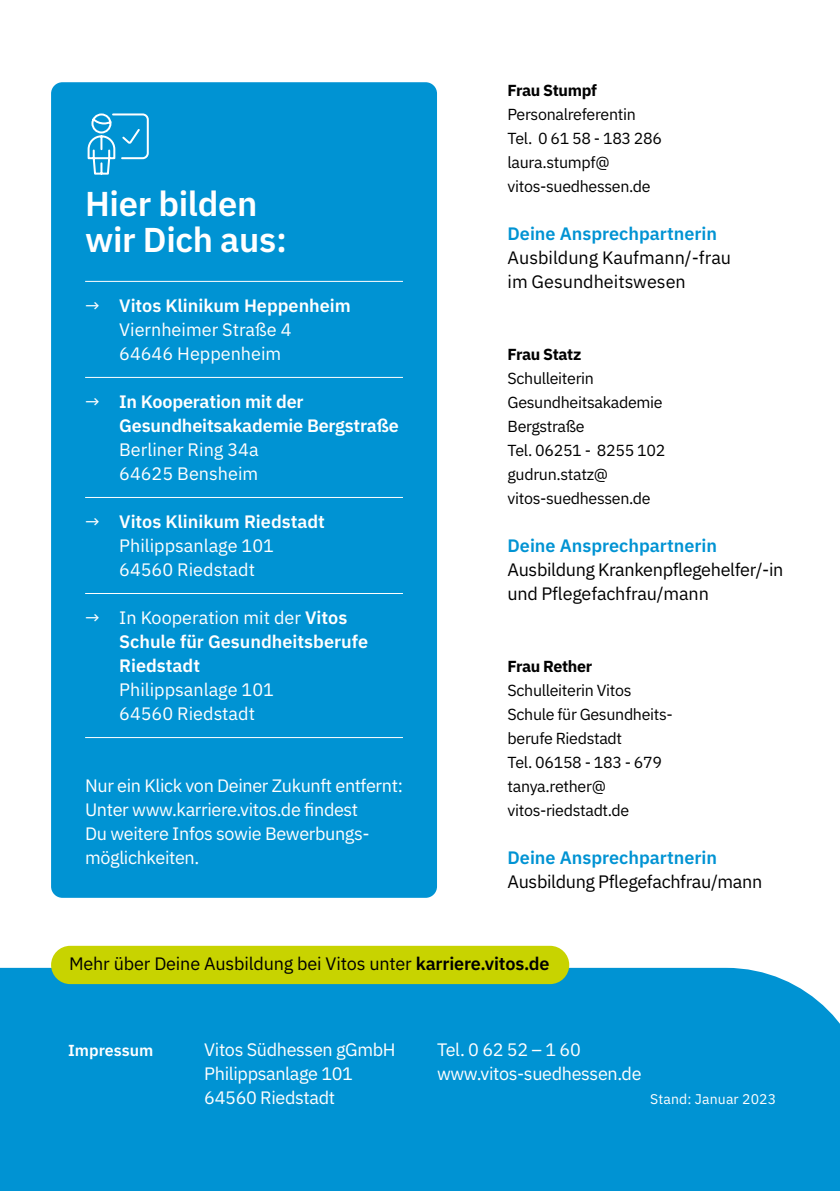
<style>
.page{position:relative;width:840px;height:1191px;background:#fff}
.page>*{position:absolute;margin:0;border:0;box-sizing:border-box;transform-origin:0 0}
.t1{font:600 34.4px/35.6px "IBM Plex Sans";letter-spacing:-.01em;color:#fff}
.t2{font:18px/24px "IBM Plex Sans";letter-spacing:-.02em;color:#fff}
.t3{font:18px/24px "IBM Plex Sans";letter-spacing:-.01em;color:#000}
.t4{font:18px/24px "IBM Plex Sans";color:#fff}
.t5{font:600 18px/24px "IBM Plex Sans";letter-spacing:-.01em;color:#fff}
.t6{font:600 18px "IBM Plex Sans";color:#0093d3}
.t7{font:16px/24px "IBM Plex Sans";letter-spacing:-.02em;color:#000}
.t8{font:700 16px "IBM Plex Sans";letter-spacing:-.02em;color:#000}
.t9{font:600 16px "IBM Plex Sans";color:#fff}
.t10{font:14px "IBM Plex Sans";letter-spacing:.01em;color:#fff}
.s1{font-weight:600}
.s2{font-weight:400}
</style>
<div class="page">
<div style="left:0;top:967px;width:839px;height:224px;background:#0093d3"></div>
<div style="left:51px;top:945px;width:518px;height:39px;background:#c8d300;border-radius:19px"></div>
<div style="left:51px;top:82px;width:386px;height:815px;background:#0093d3;border-radius:11px"></div>
<hr style="left:85px;top:281px;width:318px;height:1px;background:#fff">
<hr style="left:85px;top:377px;width:318px;height:1px;background:#fff">
<hr style="left:85px;top:497px;width:318px;height:1px;background:#fff">
<hr style="left:85px;top:593px;width:318px;height:1px;background:#fff">
<hr style="left:85px;top:737px;width:318px;height:1px;background:#fff">
<svg style="left:87px;top:113px;width:62px;height:62px"></svg>
<h1 class="t1" style="left:85px;top:183px;width:203px">Hier bilden wir Dich aus:</h1>
<p class="t4" style="left:119px;top:292px;width:233px;text-indent:-34px">→ <span class="s1">Vitos Klinikum Heppenheim<br></span>Viernheimer Straße 4<br>64646 Heppenheim</p>
<p class="t5" style="left:119px;top:388px;width:281px;text-indent:-34px"><span class="s2">→</span> In Kooperation mit der<br>Gesundheitsakademie Bergstraße</p>
<p class="t4" style="left:119px;top:436px;width:141px">Berliner Ring 34a<br>64625 Bensheim</p>
<p class="t4" style="left:119px;top:508px;width:207px;text-indent:-34px">→ <span class="s1">Vitos Klinikum Riedstadt<br></span>Philippsanlage 101<br>64560 Riedstadt</p>
<p class="t5" style="left:119px;top:604px;width:250px;text-indent:-34px"><span class="s2">→ In Kooperation mit der</span> Vitos<br>Schule für Gesundheitsberufe<br>Riedstadt</p>
<p class="t4" style="left:119px;top:676px;width:156px">Philippsanlage 101<br>64560 Riedstadt</p>
<p class="t2" style="left:85px;top:772px;width:319px">Nur ein Klick von Deiner Zukunft entfernt:<br>Unter www.karriere.vitos.de findest<br>Du weitere Infos sowie Bewerbungs&shy;möglichkeiten.</p>
<p class="t8" style="left:507px;top:78px;width:91px">Frau Stumpf</p>
<p class="t7" style="left:507px;top:101px;width:156px">Personalreferentin<br>Tel. 0 61 58 - 183 286 laura.stumpf@ vitos-suedhessen.de</p>
<p class="t6" style="left:507px;top:219px;width:211px">Deine Ansprechpartnerin</p>
<p class="t3" style="left:507px;top:244px;width:225px">Ausbildung Kaufmann/-frau im Gesundheitswesen</p>
<p class="t8" style="left:507px;top:342px;width:75px">Frau Statz</p>
<p class="t7" style="left:507px;top:365px;width:159px">Schulleiterin<br>Gesundheitsakademie<br>Bergstraße<br>Tel. 06251 - 8255 102 gudrun.statz@ vitos-suedhessen.de</p>
<p class="t6" style="left:507px;top:531px;width:211px">Deine Ansprechpartnerin</p>
<p class="t3" style="left:507px;top:556px;width:277px">Ausbildung Krankenpflegehelfer/-in und Pflegefachfrau/mann</p>
<p class="t8" style="left:507px;top:654px;width:86px">Frau Rether</p>
<p class="t7" style="left:507px;top:677px;width:167px">Schulleiterin Vitos<br>Schule für Gesundheits&shy;berufe Riedstadt<br>Tel. 06158 - 183 - 679 tanya.rether@ vitos-riedstadt.de</p>
<p class="t6" style="left:507px;top:843px;width:211px">Deine Ansprechpartnerin</p>
<p class="t3" style="left:507px;top:868px;width:256px">Ausbildung Pflegefachfrau/mann</p>
<p class="t3" style="left:69px;top:950px;width:482px">Mehr über Deine Ausbildung bei Vitos unter <span class="s1">karriere.vitos.de</span></p>
<p class="t9" style="left:68px;top:1038px;width:87px">Impressum</p>
<p class="t2" style="left:204px;top:1036px;width:193px">Vitos Südhessen gGmbH<br>Philippsanlage 101<br>64560 Riedstadt</p>
<p class="t2" style="left:437px;top:1036px;width:206px">Tel. 0 62 52 – 1 60 www.vitos-suedhessen.de</p>
<p class="t10" style="left:649px;top:1088px;width:128px">Stand: Januar 2023</p>
</div>
